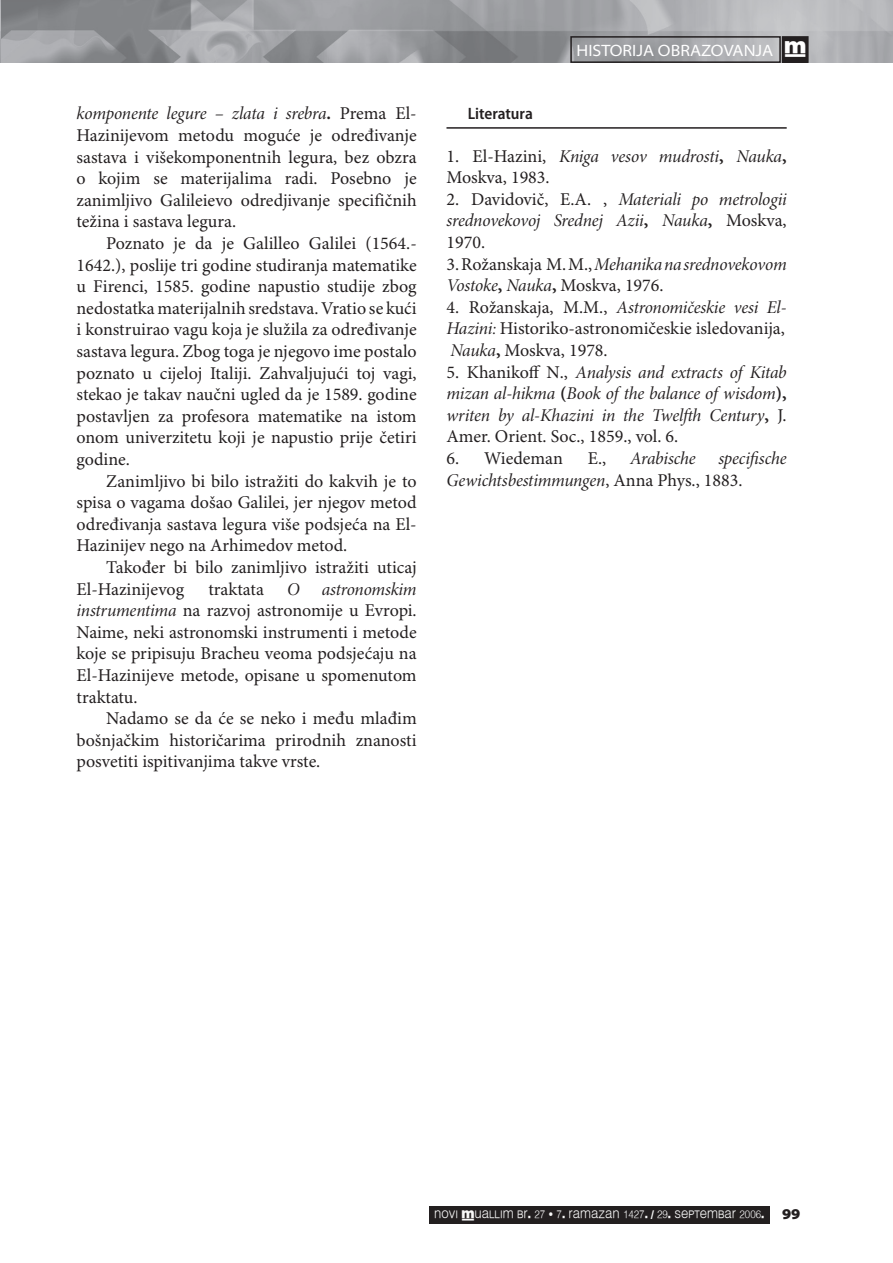
<style>
.page{position:relative;width:893px;height:1263px;background:#fff}
.page>*{position:absolute;margin:0;border:0;box-sizing:border-box;transform-origin:0 0}
.t1{font:18px/21.6px "Minion Pro";color:#231f20;text-align:justify}
.t2{font:18px/21.6px "Minion Pro It Subh";letter-spacing:-.01em;color:#231f20}
.t3{font:semi-expanded 16.5px "Myriad Pro";color:#fff}
.t4{font:600 semi-condensed 16.5px "Myriad Pro";color:#231f20}
.t5{font:10.8px "Muallim";color:#f9f9f9;scale:.91 1}
.s1{font-family:"Minion Pro";font-weight:700}
.s2{font-family:"Minion Pro"}
.s3{font-family:"Minion Pro It Subh"}
.s4{font-family:"Muallim";font-stretch:normal}
.s5{font-weight:700}
.s6{font-family:"Myriad Pro";font-weight:900;font-stretch:semi-expanded;font-size:15px;color:#231f20}
</style>
<div class="page">
<img style="left:0;top:0;width:893px;height:62px">
<div style="left:570px;top:36px;width:211px;height:27px;border:2px solid #231f20"></div>
<div style="left:783px;top:37px;width:25px;height:25px;background:#231f20"></div>
<div style="left:782px;top:36px;width:27px;height:27px;border:2px solid #231f20"></div>
<div style="left:429px;top:1205px;width:341px;height:18px;background:#231f20"></div>
<hr style="left:446px;top:127px;width:341px;height:2px;background:#231f20">
<p class="t2" style="left:76px;top:103px;width:342px">komponente legure – zlata i srebra<span class="s1">.</span> <span class="s2">Prema El-</span></p>
<p class="t1" style="left:76px;top:125px;width:342px">Hazinijevom metodu moguće je određivanje sastava i višekomponentnih legura, bez obzra o kojim se materijalima radi. Posebno je zanimljivo Galileievo odredjivanje specifičnih težina i sastava legura.</p>
<p class="t1" style="left:76px;top:233px;width:342px;text-indent:30px">Poznato je da je Galilleo Galilei (1564.- 1642.), poslije tri godine studiranja matematike u Firenci, 1585. godine napustio studije zbog nedostatka materijalnih sredstava. Vratio se kući i konstruirao vagu koja je služila za određivanje sastava legura. Zbog toga je njegovo ime postalo poznato u cijeloj Italiji. Zahvaljujući toj vagi, stekao je takav naučni ugled da je 1589. godine postavljen za profesora matematike na istom onom univerzitetu koji je napustio prije četiri godine.</p>
<p class="t1" style="left:76px;top:471px;width:342px;text-indent:30px">Zanimljivo bi bilo istražiti do kakvih je to spisa o vagama došao Galilei, jer njegov metod određivanja sastava legura više podsjeća na El-Hazinijev nego na Arhimedov metod.</p>
<p class="t1" style="left:76px;top:557px;width:342px;text-indent:30px">Također bi bilo zanimljivo istražiti uticaj<br>El-Hazinijevog</p>
<p class="t1" style="left:208px;top:579px;width:57px">traktata</p>
<p class="t2" style="left:287px;top:579px;width:131px">O astronomskim</p>
<p class="t1" style="left:76px;top:600px;width:342px"><span class="s3">instrumentima</span> na razvoj astronomije u Evropi.<br>Naime, neki astronomski instrumenti i metode koje se pripisuju Bracheu veoma podsjećaju na El-Hazinijeve metode, opisane u spomenutom traktatu.</p>
<p class="t1" style="left:76px;top:708px;width:342px;text-indent:30px">Nadamo se da će se neko i među mlađim bošnjačkim historičarima prirodnih znanosti posvetiti ispitivanjima takve vrste.</p>
<p class="t3" style="left:576px;top:41px;width:231px">HISTORIJA OBRAZOVANJA <span class="s4">†</span></p>
<p class="t4" style="left:468px;top:104px;width:67px">Literatura</p>
<p class="t2" style="left:446px;top:146px;width:342px"><span class="s2">1. El-Hazini,</span> Kniga vesov mudrosti<span class="s1">,</span> Nauka<span class="s1">,</span></p>
<p class="t1" style="left:446px;top:167px;width:105px">Moskva, 1983.</p>
<p class="t2" style="left:446px;top:189px;width:342px"><span class="s2">2. Davidovič, E.A. ,</span> Materiali po metrologii srednovekovoj Srednej Azii<span class="s1">,</span> Nauka<span class="s1">,</span> <span class="s2">Moskva,</span></p>
<p class="t1" style="left:446px;top:232px;width:40px">1970.</p>
<p class="t2" style="left:446px;top:254px;width:342px"><span class="s2">3. Rožanskaja M. M.,</span>Mehanika na srednovekovom<br>Vostoke<span class="s1">,</span> Nauka<span class="s1">,</span> <span class="s2">Moskva, 1976.</span></p>
<p class="t2" style="left:446px;top:297px;width:342px"><span class="s2">4. Rožanskaja, M.M.,</span> Astronomičeskie vesi El-</p>
<p class="t1" style="left:446px;top:318px;width:340px"><span class="s3">Hazini:</span> Historiko-astronomičeskie isledovanija,<br><span class="s3">Nauka</span><span class="s5">,</span> Moskva, 1978.</p>
<p class="t2" style="left:446px;top:362px;width:342px;text-align:justify"><span class="s2">5. Khanikoff N.,</span> Analysis and extracts of Kitab mizan al-hikma <span class="s1">(</span>Book of the balance of wisdom<span class="s1">), </span>writen by al-Khazini in the Twelfth Century<span class="s1">,</span> <span class="s2">J.</span></p>
<p class="t1" style="left:446px;top:426px;width:233px">Amer. Orient. Soc., 1859., vol. 6.</p>
<p class="t1" style="left:446px;top:448px;width:118px">6. Wiedeman</p>
<p class="t1" style="left:588px;top:448px;width:20px">E.,</p>
<p class="t2" style="left:630px;top:448px;width:67px">Arabische</p>
<p class="t2" style="left:446px;top:448px;width:342px;text-indent:272px">specifische<br>Gewichtsbestimmungen<span class="s2">, Anna Phys., 1883.</span></p>
<p class="t5" style="left:434px;top:1206px;width:404px">NOVI †UALLIM BR. 27 • 7. RAMAZAN 1427. / 29. SEPTEMBAR 2006. <span class="s6">99</span></p>
</div>
